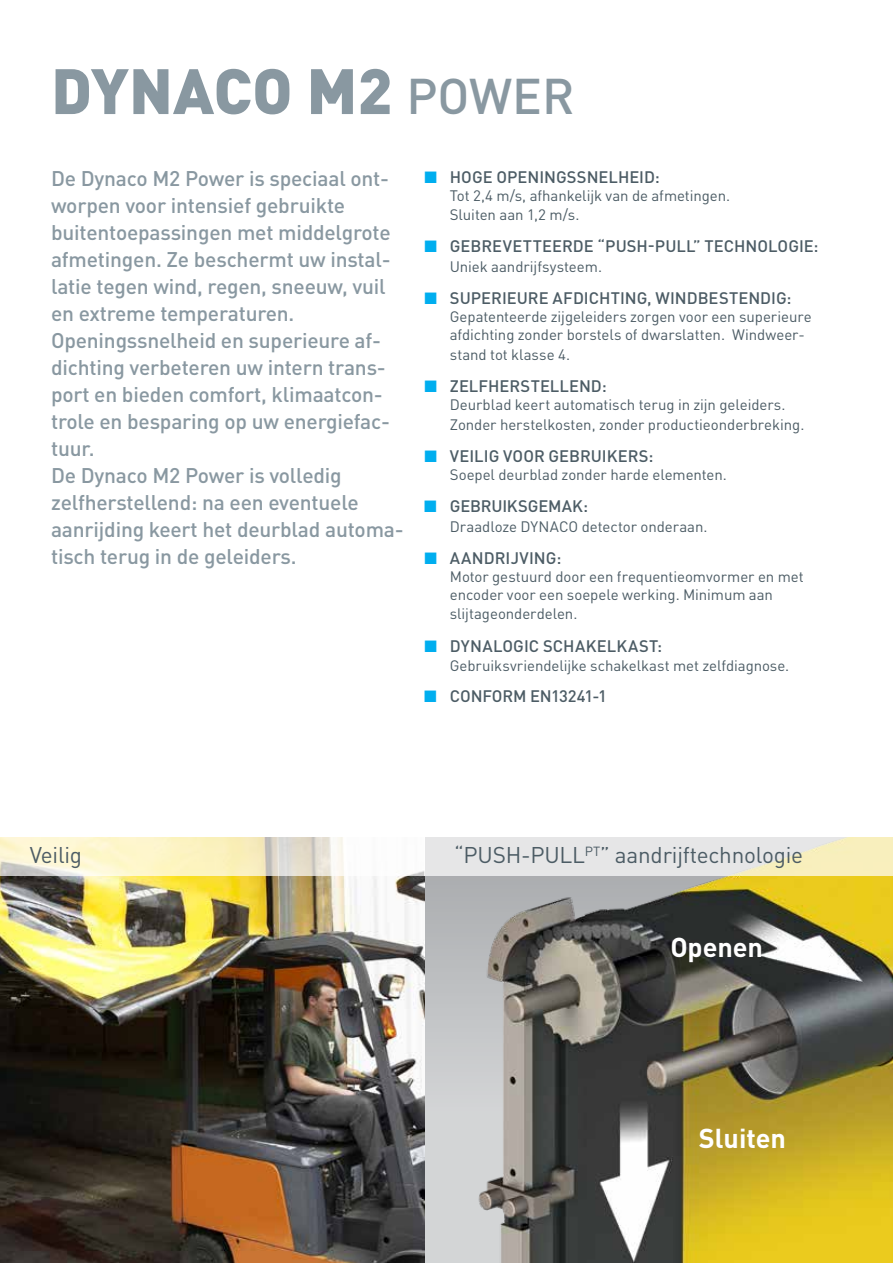
<style>
.page{position:relative;width:893px;height:1263px;background:#fff}
.page>*{position:absolute;margin:0;border:0;box-sizing:border-box;transform-origin:0 0}
.t1{font:900 63px "DINOT";color:#8998a1}
.t2{font:700 27px "DINOT";letter-spacing:-.005em;color:#fff}
.t3{font:22.5px "DINOT";letter-spacing:-.01em;color:#4c5c65}
.t4{font:500 21px/27px "DINOT";letter-spacing:-.01em;color:#8998a1}
.t5{font:500 16.5px "DINOT";color:#4c5c65}
.t6{font:15px/19.5px "DINOT";letter-spacing:-.005em;color:#4c5c65}
.s1{font-weight:500;font-size:49.5px}
.s2{color:#00aeef}
</style>
<div class="page">
<img style="left:0;top:876px;width:893px;height:387px">
<svg style="left:424px;top:838px;width:469px;height:38px;fill:#e6e6e7"></svg>
<svg style="left:0;top:838px;width:424px;height:38px"></svg>
<h1 class="t1" style="left:51px;top:49px;width:525px">DYNACO M2 <span class="s1">POWER</span></h1>
<p class="t4" style="left:51px;top:165px;width:354px">De Dynaco M2 Power is speciaal ont&shy;worpen voor intensief gebruikte buitentoepassingen met middelgrote afmetingen. Ze beschermt uw instal&shy;latie tegen wind, regen, sneeuw, vuil en extreme temperaturen.<br>Openingssnelheid en superieure af&shy;dichting verbeteren uw intern trans&shy;port en bieden comfort, klimaatcon&shy;trole en besparing op uw energiefac&shy;tuur.<br>De Dynaco M2 Power is volledig zelfherstellend: na een eventuele aanrijding keert het deurblad automa&shy;tisch terug in de geleiders.</p>
<p class="t5" style="left:424px;top:166px;width:237px"><span class="s2">■</span> HOGE OPENINGSSNELHEID:</p>
<p class="t6" style="left:450px;top:185px;width:282px">Tot 2,4 m/s, afhankelijk van de afmetingen.<br>Sluiten aan 1,2 m/s.</p>
<p class="t5" style="left:424px;top:236px;width:396px"><span class="s2">■</span> GEBREVETTEERDE “PUSH-PULL” TECHNOLOGIE:</p>
<p class="t6" style="left:450px;top:257px;width:154px">Uniek aandrijfsysteem.</p>
<p class="t5" style="left:424px;top:288px;width:369px"><span class="s2">■</span> SUPERIEURE AFDICHTING, WINDBESTENDIG:</p>
<p class="t6" style="left:450px;top:308px;width:363px;line-height:18px">Gepatenteerde zijgeleiders zorgen voor een superieure afdichting zonder borstels of dwarslatten. Windweer-</p>
<p class="t6" style="left:450px;top:344px;width:122px">stand tot klasse 4.</p>
<p class="t5" style="left:424px;top:375px;width:184px"><span class="s2">■</span> ZELFHERSTELLEND:</p>
<p class="t6" style="left:450px;top:395px;width:356px">Deurblad keert automatisch terug in zijn geleiders.<br>Zonder herstelkosten, zonder productieonderbreking.</p>
<p class="t5" style="left:424px;top:445px;width:230px"><span class="s2">■</span> VEILIG VOOR GEBRUIKERS:</p>
<p class="t6" style="left:450px;top:464px;width:279px">Soepel deurblad zonder harde elementen.</p>
<p class="t5" style="left:424px;top:495px;width:165px"><span class="s2">■</span> GEBRUIKSGEMAK:</p>
<p class="t6" style="left:450px;top:516px;width:259px">Draadloze DYNACO detector onderaan.</p>
<p class="t5" style="left:424px;top:547px;width:138px"><span class="s2">■</span> AANDRIJVING:</p>
<p class="t6" style="left:450px;top:567px;width:355px;line-height:18px">Motor gestuurd door een frequentieomvormer en met encoder voor een soepele werking. Minimum aan</p>
<p class="t6" style="left:450px;top:604px;width:129px">slijtageonderdelen.</p>
<p class="t5" style="left:424px;top:635px;width:239px"><span class="s2">■</span> DYNALOGIC SCHAKELKAST:</p>
<p class="t6" style="left:450px;top:656px;width:341px">Gebruiksvriendelijke schakelkast met zelfdiagnose.</p>
<p class="t5" style="left:424px;top:685px;width:184px"><span class="s2">■</span> CONFORM EN13241-1</p>
<h3 class="t3" style="left:30px;top:841px;width:54px">Veilig</h3>
<h3 class="t3" style="left:454px;top:841px;width:350px">“PUSH-PULL<sup>PT</sup>” aandrijftechnologie</h3>
<h2 class="t2" style="left:670px;top:929px;width:94px">Openen</h2>
<h2 class="t2" style="left:699px;top:1120px;width:89px">Sluiten</h2>
</div>
